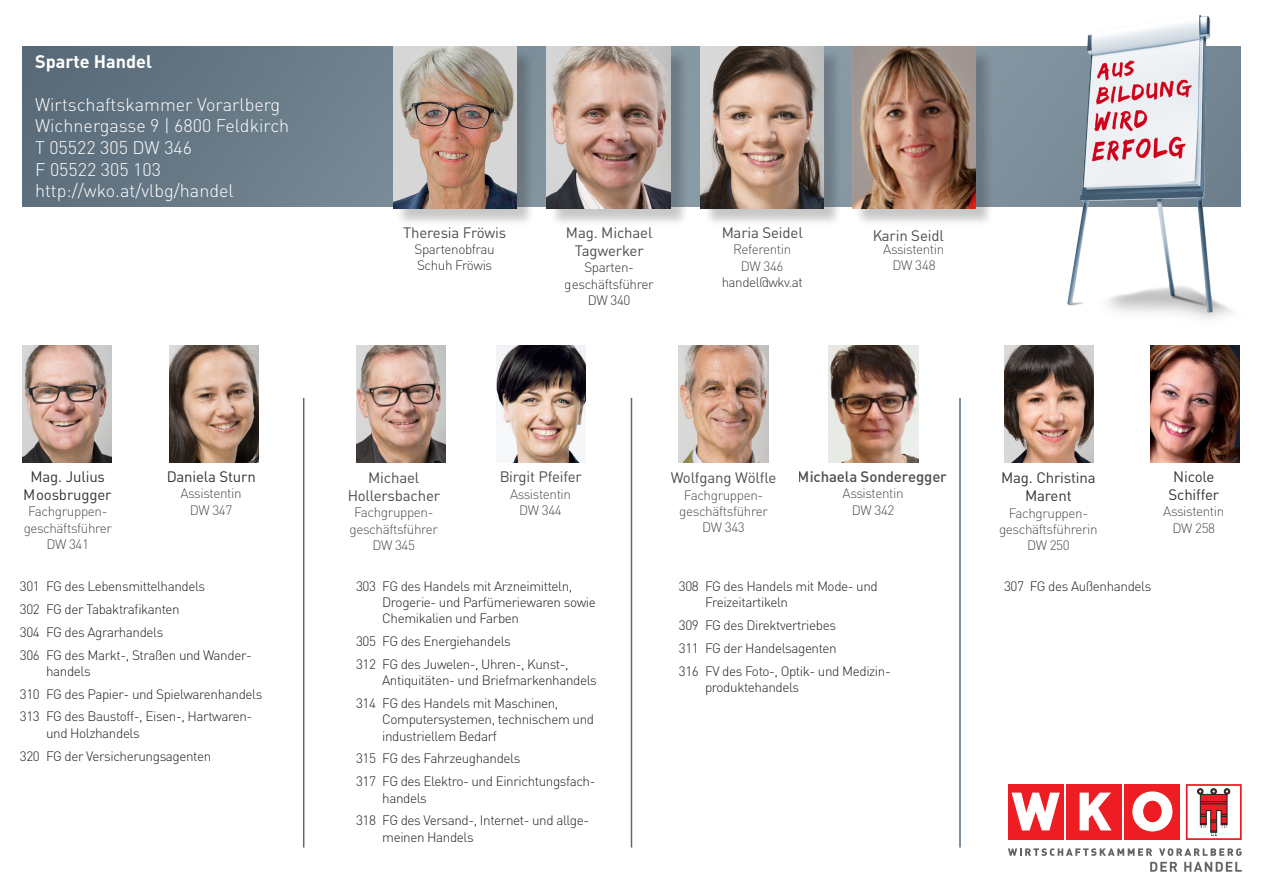
<style>
.page{position:relative;width:1263px;height:893px;background:#fff}
.page>*{position:absolute;margin:0;border:0;box-sizing:border-box;transform-origin:0 0}
.Footer_Headline{font:300 18px "DIN";color:#fff}
.Footer_Headline-2{font:700 18px "DIN";color:#fff}
.t1{font:15px/18px "DIN";letter-spacing:-.01em;color:#231f20;text-align:center}
.t2{font:15px/18px "DIN";letter-spacing:-.01em;color:#000;text-align:center}
.t3{font:500 15px "DIN";letter-spacing:-.01em;color:#231f20}
.Fließtext{font:300 13.5px/16.2px "DIN";letter-spacing:-.03em;color:#231f20;text-align:center}
.t4{font:300 13.5px/16.2px "DIN";letter-spacing:-.03em;color:#000}
</style>
<div class="page">
<img style="left:22px;top:47px;width:1002px;height:160px">
<div style="left:1124px;top:784px;width:56px;height:56px;background:#ee1d23"></div>
<div style="left:1066px;top:784px;width:56px;height:56px;background:#ee1d23"></div>
<svg style="left:1079px;top:793px;width:32px;height:37px"></svg>
<div style="left:1008px;top:784px;width:55px;height:56px;background:#ee1d23"></div>
<svg style="left:1011px;top:793px;width:49px;height:37px"></svg>
<svg style="left:1132px;top:791px;width:40px;height:40px"></svg>
<div style="left:1144px;top:801px;width:17px;height:21px;background:#ee1d23;border-radius:50%"></div>
<div style="left:1143px;top:801px;width:18px;height:21px;border:1px solid #ee1d23;border-radius:50%"></div>
<div style="left:1186px;top:784px;width:56px;height:56px;background:#fff;border:2px solid #ee1d23"></div>
<svg style="left:1197px;top:788px;width:33px;height:48px"></svg>
<svg style="left:1008px;top:848px;width:144px;height:8px"></svg>
<svg style="left:1159px;top:848px;width:83px;height:8px"></svg>
<svg style="left:1150px;top:862px;width:27px;height:10px"></svg>
<svg style="left:1184px;top:862px;width:58px;height:10px"></svg>
<img style="left:1024px;top:14px;width:217px;height:305px">
<div style="left:549px;top:49px;width:140px;height:178px;background:#231f20;opacity:.25"></div>
<img style="left:547px;top:47px;width:123px;height:161px">
<img style="left:356px;top:345px;width:89px;height:117px">
<img style="left:22px;top:345px;width:89px;height:117px">
<img style="left:170px;top:345px;width:89px;height:117px">
<img style="left:497px;top:345px;width:89px;height:117px">
<div style="left:703px;top:49px;width:140px;height:178px;background:#231f20;opacity:.25"></div>
<img style="left:700px;top:47px;width:124px;height:161px">
<hr style="left:959px;top:398px;width:2px;height:449px;background:#586b79">
<hr style="left:631px;top:398px;width:1px;height:449px;background:#586b79">
<hr style="left:303px;top:398px;width:1px;height:449px;background:#586b79">
<img style="left:1004px;top:345px;width:89px;height:117px">
<img style="left:679px;top:345px;width:89px;height:117px">
<img style="left:1151px;top:345px;width:89px;height:117px">
<img style="left:829px;top:346px;width:90px;height:116px">
<div style="left:395px;top:49px;width:140px;height:178px;background:#231f20;opacity:.25"></div>
<img style="left:393px;top:47px;width:123px;height:161px">
<div style="left:854px;top:49px;width:140px;height:178px;background:#231f20;opacity:.25"></div>
<img style="left:852px;top:46px;width:123px;height:163px">
<p class="Footer_Headline-2" style="left:35px;top:49px;width:118px">Sparte Handel</p>
<p class="Footer_Headline" style="left:35px;top:93px;width:247px">Wirtschaftskammer Vorarlberg</p>
<p class="Footer_Headline" style="left:35px;top:115px;width:256px">Wichnergasse 9 | 6800 Feldkirch</p>
<p class="Footer_Headline" style="left:35px;top:136px;width:159px">T 05522 305 DW 346</p>
<p class="Footer_Headline" style="left:35px;top:158px;width:127px">F 05522 305 103</p>
<p class="Footer_Headline" style="left:35px;top:180px;width:200px">http://wko.at/vlbg/handel</p>
<p class="t1" style="left:403px;top:223px;width:105px">Theresia Fröwis</p>
<p class="t4" style="left:414px;top:241px;width:82px">Spartenobfrau<br>Schuh Fröwis</p>
<p class="t1" style="left:566px;top:223px;width:88px">Mag. Michael<br>Tagwerker</p>
<p class="t4" style="left:565px;top:259px;width:90px;text-align:center">Sparten&shy;geschäftsführer<br>DW 340</p>
<p class="t1" style="left:721px;top:223px;width:83px">Maria Seidel</p>
<p class="Fließtext" style="left:733px;top:241px;width:60px">Referentin<br>DW 346</p>
<p class="t4" style="left:721px;top:274px;width:83px">handel@wkv.at</p>
<p class="t1" style="left:872px;top:226px;width:73px">Karin Seidl</p>
<p class="Fließtext" style="left:883px;top:241px;width:63px">Assistentin<br>DW 348</p>
<p class="t2" style="left:24px;top:467px;width:89px">Mag. Julius<br>Moosbrugger</p>
<p class="Fließtext" style="left:23px;top:503px;width:90px">Fachgruppen&shy;geschäftsführer<br>DW 341</p>
<p class="t2" style="left:166px;top:468px;width:91px">Daniela Sturn</p>
<p class="Fließtext" style="left:181px;top:485px;width:63px">Assistentin<br>DW 347</p>
<p class="Fließtext" style="left:20px;top:578px;width:22px">301</p>
<p class="Fließtext" style="left:46px;top:578px;width:161px">FG des Lebensmittelhandels</p>
<p class="Fließtext" style="left:20px;top:601px;width:22px">302</p>
<p class="Fließtext" style="left:46px;top:601px;width:135px">FG der Tabaktrafikanten</p>
<p class="Fließtext" style="left:20px;top:624px;width:22px">304</p>
<p class="Fließtext" style="left:46px;top:624px;width:119px">FG des Agrarhandels</p>
<p class="Fließtext" style="left:20px;top:646px;width:22px">306</p>
<p class="Fließtext" style="left:46px;top:646px;width:207px;text-align:left">FG des Markt-, Straßen und Wander&shy;handels</p>
<p class="Fließtext" style="left:20px;top:685px;width:22px">310</p>
<p class="Fließtext" style="left:46px;top:685px;width:218px">FG des Papier- und Spielwarenhandels</p>
<p class="Fließtext" style="left:20px;top:708px;width:22px">313</p>
<p class="Fließtext" style="left:46px;top:708px;width:208px;text-align:left">FG des Baustoff-, Eisen-, Hartwaren&shy;und Holzhandels</p>
<p class="Fließtext" style="left:20px;top:747px;width:22px">320</p>
<p class="Fließtext" style="left:46px;top:747px;width:167px">FG der Versicherungsagenten</p>
<p class="t1" style="left:347px;top:468px;width:94px">Michael<br>Hollersbacher</p>
<p class="Fließtext" style="left:349px;top:504px;width:90px">Fachgruppen&shy;geschäftsführer<br>DW 345</p>
<p class="t1" style="left:499px;top:468px;width:84px">Birgit Pfeifer</p>
<p class="Fließtext" style="left:510px;top:485px;width:63px">Assistentin<br>DW 344</p>
<p class="Fließtext" style="left:356px;top:578px;width:22px">303</p>
<p class="Fließtext" style="left:382px;top:578px;width:215px;text-align:left">FG des Handels mit Arzneimitteln,<br>Drogerie- und Parfümeriewaren sowie<br>Chemikalien und Farben</p>
<p class="Fließtext" style="left:356px;top:633px;width:22px">305</p>
<p class="Fließtext" style="left:382px;top:633px;width:130px">FG des Energiehandels</p>
<p class="Fließtext" style="left:356px;top:656px;width:22px">312</p>
<p class="Fließtext" style="left:382px;top:656px;width:188px">FG des Juwelen-, Uhren-, Kunst-,</p>
<p class="Fließtext" style="left:382px;top:672px;width:216px">Antiquitäten- und Briefmarkenhandels</p>
<p class="Fließtext" style="left:356px;top:695px;width:22px">314</p>
<p class="Fließtext" style="left:382px;top:695px;width:178px">FG des Handels mit Maschinen,</p>
<p class="Fließtext" style="left:382px;top:711px;width:213px;text-align:left">Computersystemen, technischem und industriellem Bedarf</p>
<p class="Fließtext" style="left:356px;top:750px;width:22px">315</p>
<p class="Fließtext" style="left:382px;top:750px;width:140px">FG des Fahrzeughandels</p>
<p class="Fließtext" style="left:356px;top:773px;width:22px">317</p>
<p class="Fließtext" style="left:382px;top:773px;width:215px;text-align:left">FG des Elektro- und Einrichtungsfach&shy;handels</p>
<p class="Fließtext" style="left:356px;top:812px;width:22px">318</p>
<p class="Fließtext" style="left:382px;top:812px;width:209px;text-align:left">FG des Versand-, Internet- und allge&shy;meinen Handels</p>
<p class="t1" style="left:671px;top:469px;width:107px">Wolfgang Wölfle</p>
<p class="Fließtext" style="left:679px;top:486px;width:90px">Fachgruppen&shy;geschäftsführer<br>DW 343</p>
<p class="t3" style="left:798px;top:467px;width:151px">Michaela Sonderegger</p>
<p class="Fließtext" style="left:843px;top:485px;width:63px">Assistentin<br>DW 342</p>
<p class="Fließtext" style="left:679px;top:578px;width:22px">308</p>
<p class="Fließtext" style="left:705px;top:578px;width:174px;text-align:left">FG des Handels mit Mode- und<br>Freizeitartikeln</p>
<p class="Fließtext" style="left:679px;top:617px;width:22px">309</p>
<p class="Fließtext" style="left:705px;top:617px;width:132px">FG des Direktvertriebes</p>
<p class="Fließtext" style="left:679px;top:640px;width:22px">311</p>
<p class="Fließtext" style="left:705px;top:640px;width:133px">FG der Handelsagenten</p>
<p class="Fließtext" style="left:679px;top:663px;width:22px">316</p>
<p class="Fließtext" style="left:705px;top:663px;width:187px;text-align:left">FV des Foto-, Optik- und Medizin&shy;produktehandels</p>
<p class="t2" style="left:1001px;top:469px;width:96px">Mag. Christina<br>Marent</p>
<p class="Fließtext" style="left:999px;top:504px;width:100px">Fachgruppen&shy;geschäftsführerin<br>DW 250</p>
<p class="Fließtext" style="left:1004px;top:578px;width:149px">307 FG des Außenhandels</p>
<p class="t2" style="left:1168px;top:468px;width:52px">Nicole<br>Schiffer</p>
<p class="Fließtext" style="left:1163px;top:503px;width:63px">Assistentin<br>DW 258</p>
</div>
